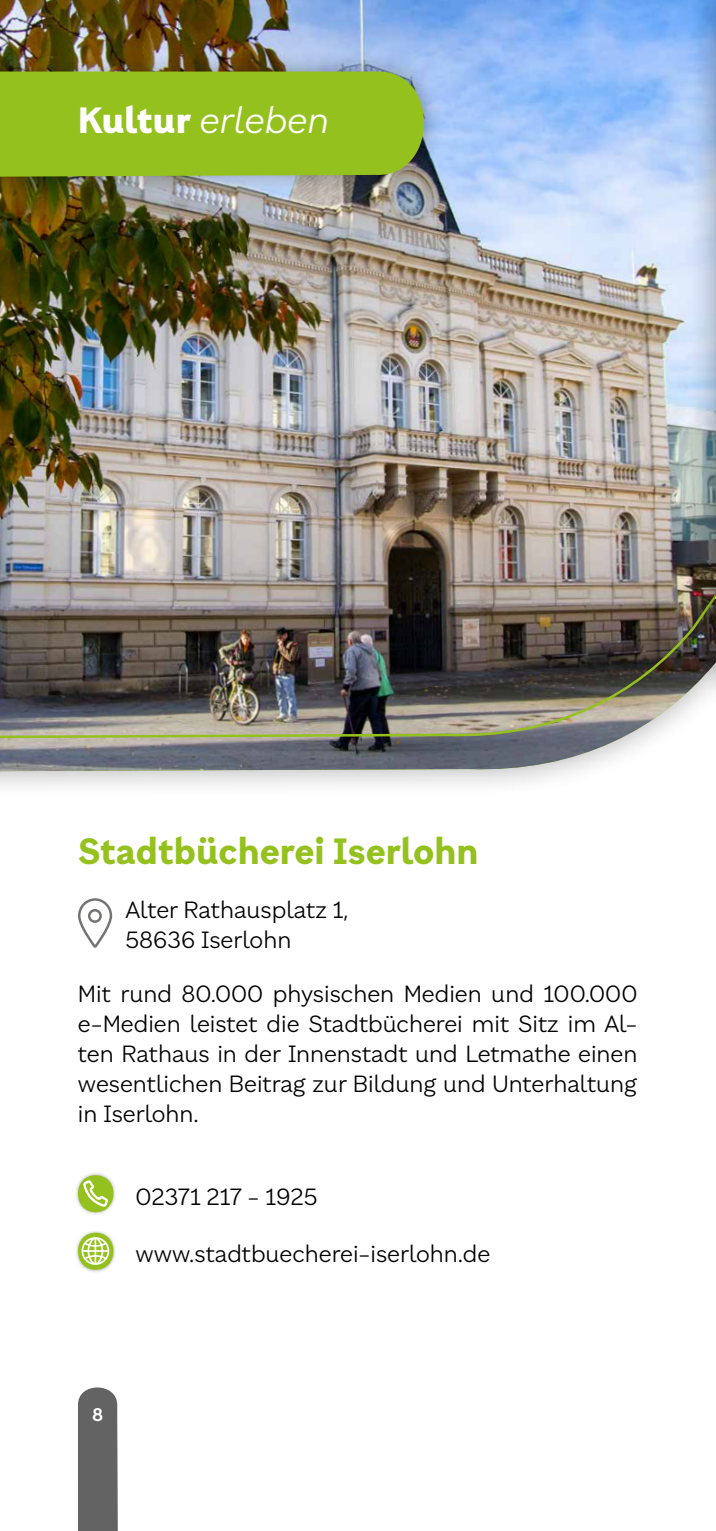
<style>
.page{position:relative;width:716px;height:1531px;background:#fff}
.page>*{position:absolute;margin:0;border:0;box-sizing:border-box;transform-origin:0 0}
.t1{font:700 35px "Brutalista";color:#95c11f}
.t2{font:italic 300 35px "Brutalista";color:#fff}
.t3{font:300 22.5px/30px "Brutalista";color:#000}
.t4{font:600 17.5px "Brutalista";color:#fff}
.s1{font-weight:900;font-style:normal}
</style>
<div class="page">
<div style="left:0;top:0;width:716px;height:801px;background:#000;opacity:.33"></div>
<img style="left:0;top:0;width:687px;height:772px">
<div style="left:0;top:570px;width:716px;height:198px;background:#000;opacity:.33"></div>
<img style="left:0;top:592px;width:687px;height:149px">
<div style="left:0;top:51px;width:444px;height:146px;background:#000;opacity:.33"></div>
<svg style="left:0;top:70px;width:440px;height:107px;background:#93bd27"></svg>
<div style="left:78px;top:1387px;width:40px;height:144px;background:#646363"></div>
<svg style="left:78px;top:898px;width:35px;height:50px"></svg>
<div style="left:88px;top:909px;width:14px;height:14px;border:2px solid #747473;border-radius:50%"></div>
<div style="left:75px;top:1172px;width:41px;height:43px;background:#000;opacity:.3"></div>
<div style="left:78px;top:1175px;width:35px;height:37px;background:#95c11f;border-radius:50%"></div>
<svg style="left:84px;top:1180px;width:24px;height:26px"></svg>
<div style="left:75px;top:1229px;width:41px;height:43px;background:#000;opacity:.3"></div>
<div style="left:78px;top:1232px;width:35px;height:38px;background:#95c11f;border-radius:50%"></div>
<svg style="left:81px;top:1237px;width:28px;height:28px"></svg>
<div style="left:687px;top:0;width:29px;height:801px;background:#000;opacity:.33"></div>
<div style="left:690px;top:571px;width:26px;height:197px;background:#000;opacity:.33"></div>
<svg style="left:712px;top:594px;width:4px;height:147px"></svg>
<h1 class="t2" style="left:78px;top:99px;width:251px"><span class="s1">Kultur</span> erleben</h1>
<h1 class="t1" style="left:78px;top:826px;width:402px">Stadtbücherei Iserlohn</h1>
<p class="t3" style="left:125px;top:894px;width:225px">Alter Rathausplatz 1,<br>58636 Iserlohn</p>
<p class="t3" style="left:78px;top:978px;width:561px;text-align:justify">Mit rund 80.000 physischen Medien und 100.000 e-Medien leistet die Stadtbücherei mit Sitz im Al&shy;ten Rathaus in der Innenstadt und Letmathe einen wesentlichen Beitrag zur Bildung und Unterhaltung in Iserlohn.</p>
<p class="t3" style="left:135px;top:1181px;width:184px">02371 217 - 1925</p>
<p class="t3" style="left:135px;top:1238px;width:356px">www.stadtbuecherei-iserlohn.de</p>
<p class="t4" style="left:92px;top:1402px;width:13px">8</p>
</div>
